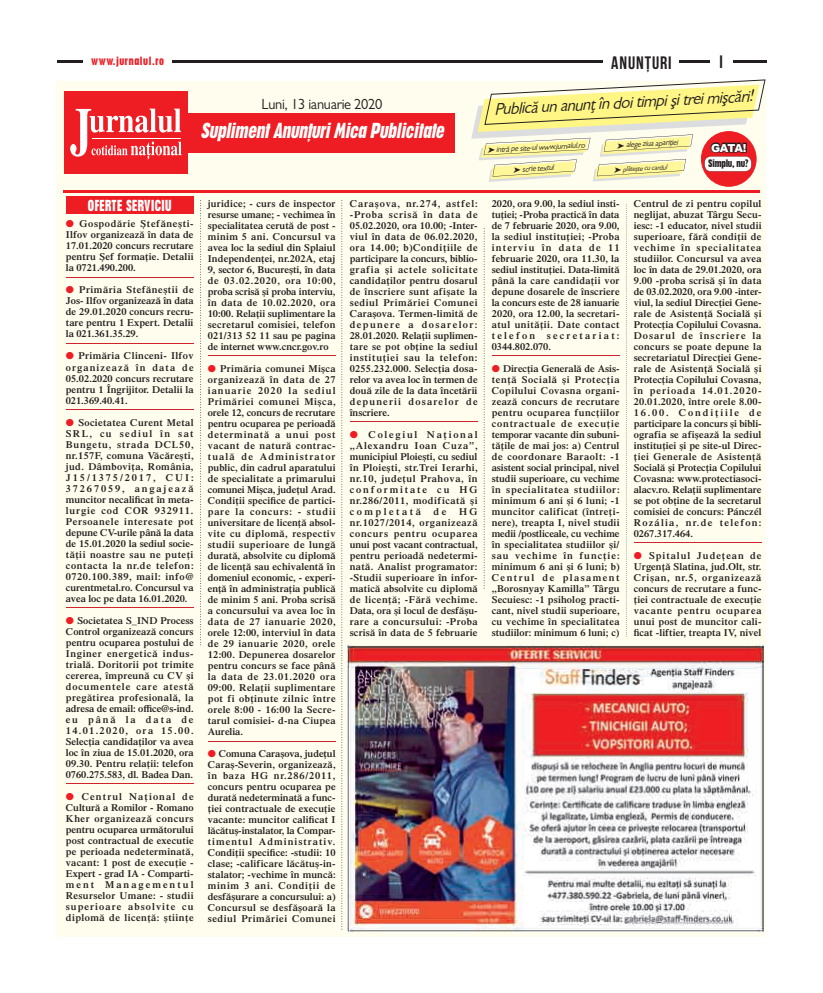
<style>
.page{position:relative;width:823px;height:993px;background:#fff}
.page>*{position:absolute;margin:0;border:0;box-sizing:border-box;transform-origin:0 0}
.t1{font:italic 700 condensed 20px "Placard MT Pro";color:#fff;scale:.95 1}
.t2{font:700 18px "Bebas Neue";letter-spacing:.05em;color:#231f20}
.t3{font:italic 17px "Gill Sans MT Pro";color:#231f20}
.t4{font:14.8px "Gill Sans MT Pro";letter-spacing:-.02em;color:#231f20}
.t5{font:700 condensed 14.7px "Placard MT Pro";letter-spacing:.03em;color:#fff;scale:.88 1}
.t6{font:700 condensed 11px "Placard MT Pro";letter-spacing:.05em;color:#ee1d23}
.t7{font:900 11px "Arial";color:#fff}
.t8{font:600 10px/11px "Times LT Pro";letter-spacing:.015em;color:#231f20;text-align:justify}
.t9{font:700 condensed 10px "Placard MT Pro";letter-spacing:-.02em;color:#231f20}
.t10{font:italic 8px "Gill Sans MT Pro";color:#231f20}
.t11{font:italic 7px "Gill Sans MT Pro";color:#231f20}
.s1{color:#ee1d23}
</style>
<div class="page">
<hr style="left:57px;top:60px;width:709px;height:3px;background:#231f20">
<div style="left:83px;top:54px;width:88px;height:13px;background:#fff"></div>
<div style="left:709px;top:50px;width:22px;height:22px;background:#fff"></div>
<div style="left:603px;top:53px;width:75px;height:18px;background:#fff"></div>
<div style="left:57px;top:81px;width:708px;height:854px;background:#fffdee"></div>
<div style="left:169px;top:113px;width:285px;height:39px;background:#ee1d23"></div>
<hr style="left:63px;top:190px;width:696px;height:3px;background:#ee1d23">
<div style="left:65px;top:91px;width:123px;height:83px;background:#ee1d23"></div>
<svg style="left:70px;top:109px;width:111px;height:50px"></svg>
<svg style="left:471px;top:79px;width:294px;height:108px"></svg>
<svg style="left:200px;top:200px;width:1px;height:445px"></svg>
<div style="left:66px;top:196px;width:127px;height:17px;background:#ee1d23"></div>
<hr style="left:66px;top:277px;width:127px;height:1px;background:#d1232a">
<hr style="left:66px;top:343px;width:127px;height:1px;background:#d1232a">
<hr style="left:66px;top:409px;width:127px;height:1px;background:#d1232a">
<hr style="left:66px;top:607px;width:127px;height:1px;background:#d1232a">
<hr style="left:66px;top:783px;width:127px;height:1px;background:#d1232a">
<hr style="left:208px;top:355px;width:127px;height:1px;background:#d1232a">
<hr style="left:208px;top:740px;width:127px;height:1px;background:#d1232a">
<hr style="left:349px;top:421px;width:128px;height:1px;background:#d1232a">
<hr style="left:491px;top:355px;width:128px;height:1px;background:#d1232a">
<hr style="left:633px;top:542px;width:128px;height:1px;background:#d1232a">
<svg style="left:341px;top:200px;width:1px;height:729px"></svg>
<svg style="left:483px;top:228px;width:1px;height:360px"></svg>
<img style="left:347px;top:645px;width:415px;height:286px">
<p class="t6" style="left:91px;top:55px;width:74px">www.jurnalul.ro</p>
<h2 class="t2" style="left:611px;top:53px;width:62px">ANUNȚURI</h2>
<h2 class="t2" style="left:719px;top:52px;width:5px">I</h2>
<h3 class="t4" style="left:261px;top:95px;width:122px">Luni, 13 ianuarie 2020</h3>
<h1 class="t1" style="left:200px;top:119px;width:262px">SuplimentAnunțuriMica Publicitate</h1>
<h3 class="t3" style="left:493px;top:99px;width:260px;rotate:-3deg">Publică un anunţ în doi timpi şi trei mişcări!</h3>
<p class="t10" style="left:486px;top:145px;width:99px;rotate:-3deg">➤ intră pe site-ul www.jurnalul.ro</p>
<p class="t10" style="left:512px;top:165px;width:42px;rotate:-3deg">➤ scrie textul</p>
<p class="t10" style="left:616px;top:140px;width:63px;rotate:-3deg">➤ alege ziua apariţiei</p>
<p class="t11" style="left:613px;top:166px;width:55px;rotate:-3deg">➤ plătește cu cardul</p>
<p class="t7" style="left:710px;top:139px;width:37px">GATA!</p>
<p class="t9" style="left:707px;top:157px;width:42px">Simplu, nu?</p>
<h3 class="t5" style="left:88px;top:196px;width:96px">OFERTE SERVICIU</h3>
<p class="t8" style="left:66px;top:218px;width:129px"><span class="s1">●</span> Gospodărie Ştefăneşti-Ilfov organizează în data de 17.01.2020 concurs recrutare pentru Şef formaţie. Detalii la 0721.490.200.</p>
<p class="t8" style="left:66px;top:284px;width:129px"><span class="s1">●</span> Primăria Stefăneştii de Jos- Ilfov organizează în data de 29.01.2020 concurs recru&shy;tare pentru 1 Expert. Detalii la 021.361.35.29.</p>
<p class="t8" style="left:66px;top:350px;width:129px"><span class="s1">●</span> Primăria Clinceni- Ilfov organizează în data de 05.02.2020 concurs recrutare pentru 1 Îngrijitor. Detalii la 021.369.40.41.</p>
<p class="t8" style="left:66px;top:416px;width:129px"><span class="s1">●</span> Societatea Curent Metal SRL, cu sediul în sat Bungetu, strada DCL50, nr.157F, comuna Văcăreşti, jud. Dâmbovița, România, J15/1375/2017, CUI:<br>37267059, angajează muncitor necalificat în meta&shy;lurgie cod COR 932911.<br>Persoanele interesate pot depune CV-urile până la data de 15.01.2020 la sediul socie&shy;tății noastre sau ne puteți contacta la nr.de telefon:<br>0720.100.389, mail: info@ curentmetal.ro. Concursul va avea loc pe data 16.01.2020.</p>
<p class="t8" style="left:66px;top:614px;width:129px"><span class="s1">●</span> Societatea S_IND Process Control organizează concurs pentru ocuparea postului de Inginer energetică indus&shy;trială. Doritorii pot trimite cererea, împreună cu CV şi documentele care atestă pregătirea profesională, la adresa de email: office@s-ind. eu până la data de 14.01.2020, ora 15.00.<br>Selecția candidaților va avea loc în ziua de 15.01.2020, ora 09.30. Pentru relații: telefon 0760.275.583, dl. Badea Dan.</p>
<p class="t8" style="left:66px;top:790px;width:129px"><span class="s1">●</span> Centrul Naţional de Cultură a Romilor - Romano Kher organizează concurs pentru ocuparea următorului post contractual de executie pe perioada nedeterminată, vacant: 1 post de execuţie - Expert - grad IA - Comparti&shy;ment Managementul Resurselor Umane: - studii superioare absolvite cu diplomă de licenţă: ştiințe</p>
<p class="t8" style="left:208px;top:197px;width:129px">juridice; - curs de inspector resurse umane; - vechimea în specialitatea cerută de post - minim 5 ani. Concursul va avea loc la sediul din Splaiul Independenţei, nr.202A, etaj 9, sector 6, Bucureşti, în data de 03.02.2020, ora 10:00, proba scrisă şi proba interviu, în data de 10.02.2020, ora 10:00. Relaţii suplimentare la secretarul comisiei, telefon 021/313 52 11 sau pe pagina de internet www.cncr.gov.ro</p>
<p class="t8" style="left:208px;top:362px;width:129px"><span class="s1">●</span> Primăria comunei Mişca organizează în data de 27 ianuarie 2020 la sediul Primăriei comunei Mişca, orele 12, concurs de recrutare pentru ocuparea pe perioadă determinată a unui post vacant de natură contrac&shy;tuală de Administrator public, din cadrul aparatului de specialitate a primarului comunei Mişca, județul Arad.<br>Condiţii specifice de partici&shy;pare la concurs: - studii universitare de licenţă absol&shy;vite cu diplomă, respectiv studii superioare de lungă durată, absolvite cu diplomă de licenţă sau echivalentă în domeniul economic, - experi&shy;enţă în administraţia publică de minim 5 ani. Proba scrisă a concursului va avea loc în data de 27 ianuarie 2020, orele 12:00, interviul în data de 29 ianuarie 2020, orele 12:00. Depunerea dosarelor pentru concurs se face până la data de 23.01.2020 ora 09:00. Relaţii suplimentare pot fi obţinute zilnic între orele 8:00 - 16:00 la Secre&shy;tarul comisiei- d-na Ciupea Aurelia.</p>
<p class="t8" style="left:208px;top:747px;width:129px"><span class="s1">●</span> Comuna Caraşova, județul Caraş-Severin, organizează, în baza HG nr.286/2011, concurs pentru ocuparea pe durată nedeterminată a func&shy;ţiei contractuale de execuţie vacante: muncitor calificat I lăcătuş-instalator, la Compar&shy;timentul Administrativ.<br>Condiţii specifice: -studii: 10 clase; -calificare lăcătuş-in&shy;stalator; -vechime în muncă: minim 3 ani. Condiţii de desfăşurare a concursului: a)<br>Concursul se desfăşoară la sediul Primăriei Comunei</p>
<p class="t8" style="left:349px;top:197px;width:129px">Caraşova, nr.274, astfel: -Proba scrisă în data de 05.02.2020, ora 10.00; -Inter&shy;viul în data de 06.02.2020, ora 14.00; b)Condiţiile de participare la concurs, biblio&shy;grafia şi actele solicitate candidaţilor pentru dosarul de înscriere sunt afişate la sediul Primăriei Comunei Caraşova. Termen-limită de depunere a dosarelor:<br>28.01.2020. Relații suplimen&shy;tare se pot obține la sediul instituției sau la telefon:<br>0255.232.000. Selecţia dosa&shy;relor va avea loc în termen de două zile de la data încetării depunerii dosarelor de înscriere.</p>
<p class="t8" style="left:349px;top:428px;width:129px"><span class="s1">●</span> Colegiul Național „Alexandru Ioan Cuza”, municipiul Ploieşti, cu sediul în Ploieşti, str.Trei Ierarhi, nr.10, județul Prahova, în conformitate cu HG nr.286/2011, modificată şi completată</p>
<p class="t8" style="left:433px;top:505px;width:14px">de</p>
<p class="t8" style="left:349px;top:505px;width:129px;text-indent:109px">HG nr.1027/2014, organizează concurs pentru ocuparea unui post vacant contractual, pentru perioadă nedetermi&shy;nată. Analist programator: -Studii superioare în infor&shy;matică absolvite cu diplomă de licență; -Fără vechime.<br>Data, ora şi locul de desfăşu&shy;rare a concursului: -Proba scrisă în data de 5 februarie</p>
<p class="t8" style="left:491px;top:197px;width:129px">2020, ora 9.00, la sediul insti&shy;tuției; -Proba practică în data de 7 februarie 2020, ora 9.00, la sediul instituției; -Proba interviu în data de 11 februarie 2020, ora 11.30, la sediul instituției. Data-limită până la care candidații vor depune dosarele de înscriere la concurs este de 28 ianuarie 2020, ora 12.00, la secretari&shy;atul unității. Date contact telefon secretariat:<br>0344.802.070.</p>
<p class="t8" style="left:491px;top:362px;width:129px"><span class="s1">●</span> Direcţia Generală de Asis&shy;tenţă Socială şi Protecţia Copilului Covasna organi&shy;zează concurs de recrutare pentru ocuparea funcţiilor contractuale de execuţie temporar vacante din subuni&shy;tăţile de mai jos: a) Centrul de coordonare Baraolt: -1 asistent social principal, nivel studii superioare, cu vechime în specialitatea studiilor: minimum 6 ani şi 6 luni; -1 muncitor calificat (întreţi&shy;nere), treapta I, nivel studii medii /postliceale, cu vechime în specialitatea studiilor şi/ sau vechime în funcţie: minimum 6 ani şi 6 luni; b)<br>Centrul de plasament „Borosnyay Kamilla” Târgu Secuiesc: -1 psiholog practi&shy;cant, nivel studii superioare, cu vechime în specialitatea studiilor: minimum 6 luni; c)</p>
<p class="t8" style="left:633px;top:197px;width:129px">Centrul de zi pentru copilul neglijat, abuzat Târgu Secu&shy;iesc: -1 educator, nivel studii superioare, fără condiţii de vechime în specialitatea studiilor. Concursul va avea loc în data de 29.01.2020, ora 9.00 -proba scrisă şi în data de 03.02.2020, ora 9.00 -inter&shy;viul, la sediul Direcţiei Gene&shy;rale de Asistenţă Socială şi Protecţia Copilului Covasna.<br>Dosarul de înscriere la concurs se poate depune la secretariatul Direcţiei Gene&shy;rale de Asistenţă Socială şi Protecţia Copilului Covasna, în perioada 14.01.2020- 20.01.2020, între orele 8.00- 16.00. Condiţiile de participare la concurs şi bibli&shy;ografia se afişează la sediul instituţiei şi pe site-ul Direc&shy;ţiei Generale de Asistenţă Socială şi Protecţia Copilului Covasna: www.protectiasoci&shy;alacv.ro. Relaţii suplimentare se pot obţine de la secretarul comisiei de concurs: Pánczél Rozália, nr.de telefon:<br>0267.317.464.</p>
<p class="t8" style="left:633px;top:549px;width:129px"><span class="s1">●</span> Spitalul Județean de Urgență Slatina, jud.Olt, str.<br>Crişan, nr.5, organizează concurs de recrutare a func&shy;ției contractuale de execuție vacante pentru ocuparea unui post de muncitor cali&shy;ficat -liftier, treapta IV, nivel</p>
</div>
